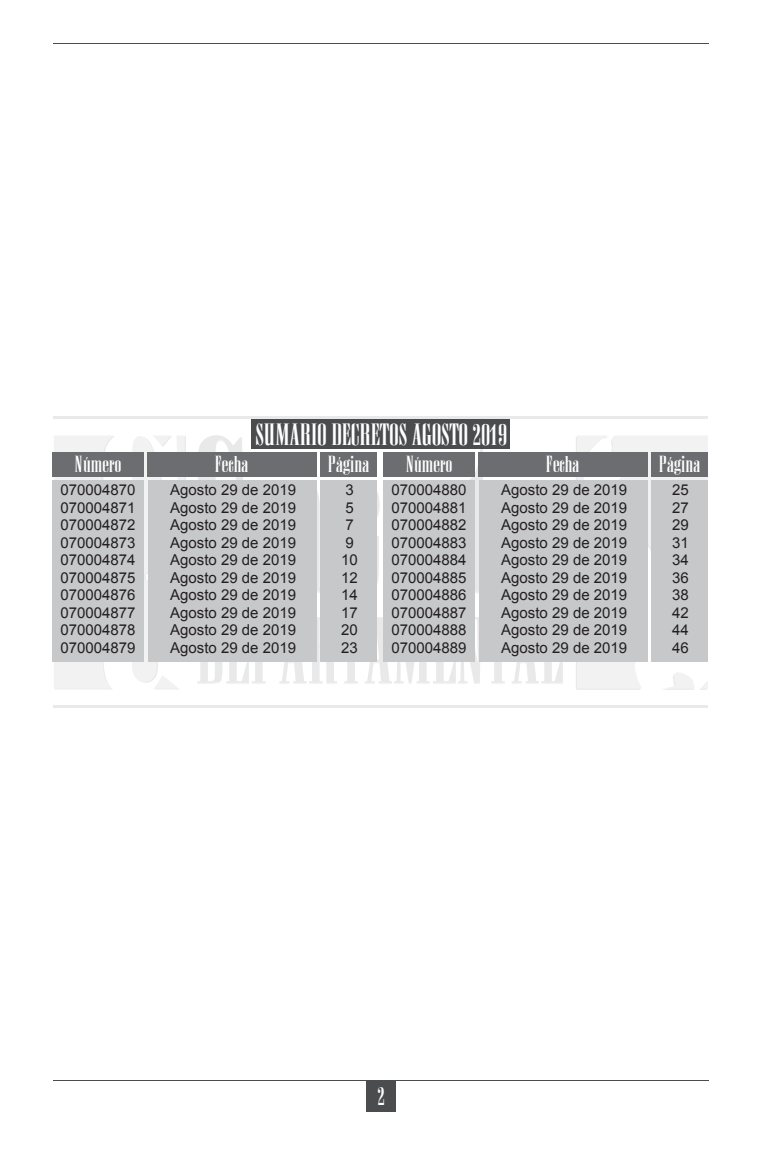
<style>
.page{position:relative;width:762px;height:1159px;background:#fff}
.page>*{position:absolute;margin:0;border:0;box-sizing:border-box;transform-origin:0 0}
.t1{font:26.5px "Anatevka";color:#fff}
.t2{font:22.5px "Anatevka";color:#fff}
.t3{font:20px "Anatevka";color:#fff}
.t4{font:15px "Arial";color:#231f20}
</style>
<div class="page">
<svg style="left:198px;top:435px;width:55px;height:46px"></svg>
<svg style="left:316px;top:481px;width:4px;height:113px"></svg>
<svg style="left:377px;top:492px;width:2px;height:91px"></svg>
<svg style="left:458px;top:448px;width:36px;height:146px"></svg>
<svg style="left:197px;top:617px;width:366px;height:67px"></svg>
<hr style="left:54px;top:705px;width:654px;height:2px;background:#4b4c4d">
<hr style="left:54px;top:416px;width:654px;height:2px;background:#4b4c4d">
<svg style="left:132px;top:436px;width:54px;height:253px"></svg>
<svg style="left:54px;top:436px;width:61px;height:253px"></svg>
<svg style="left:576px;top:436px;width:132px;height:141px"></svg>
<svg style="left:664px;top:672px;width:44px;height:18px"></svg>
<div style="left:576px;top:662px;width:65px;height:28px;background:#f2f2f2"></div>
<div style="left:366px;top:1080px;width:30px;height:31px;background:#4b4c4d"></div>
<hr style="left:53px;top:1080px;width:656px;height:1px;background:#4b4c4d">
<hr style="left:53px;top:43px;width:656px;height:1px;background:#4b4c4d">
<div style="left:52px;top:452px;width:91px;height:25px;background:#6c6d70"></div>
<div style="left:383px;top:452px;width:91px;height:25px;background:#6c6d70"></div>
<div style="left:147px;top:452px;width:169px;height:25px;background:#6c6d70"></div>
<div style="left:478px;top:452px;width:169px;height:25px;background:#6c6d70"></div>
<div style="left:320px;top:452px;width:57px;height:25px;background:#6c6d70"></div>
<div style="left:651px;top:452px;width:57px;height:25px;background:#6c6d70"></div>
<div style="left:52px;top:481px;width:91px;height:181px;background:#c7c8ca"></div>
<div style="left:383px;top:481px;width:91px;height:181px;background:#c7c8ca"></div>
<div style="left:148px;top:481px;width:168px;height:181px;background:#c7c8ca"></div>
<div style="left:479px;top:481px;width:168px;height:181px;background:#c7c8ca"></div>
<div style="left:320px;top:481px;width:57px;height:181px;background:#c7c8ca"></div>
<div style="left:651px;top:481px;width:57px;height:181px;background:#c7c8ca"></div>
<div style="left:252px;top:419px;width:258px;height:29px;background:#4b4c4d"></div>
<p class="t1" style="left:255px;top:419px;width:253px">SUMARIO DECRETOS AGOSTO 2019</p>
<p class="t3" style="left:75px;top:452px;width:47px">Número</p>
<p class="t3" style="left:406px;top:452px;width:47px">Número</p>
<p class="t4" style="left:60px;top:480px;width:77px">070004870</p>
<p class="t4" style="left:60px;top:498px;width:77px">070004871</p>
<p class="t4" style="left:60px;top:515px;width:77px">070004872</p>
<p class="t4" style="left:60px;top:533px;width:77px">070004873</p>
<p class="t4" style="left:60px;top:550px;width:77px">070004874</p>
<p class="t4" style="left:60px;top:568px;width:77px">070004875</p>
<p class="t4" style="left:60px;top:585px;width:77px">070004876</p>
<p class="t4" style="left:60px;top:603px;width:77px">070004877</p>
<p class="t4" style="left:60px;top:620px;width:77px">070004878</p>
<p class="t4" style="left:60px;top:638px;width:77px">070004879</p>
<p class="t3" style="left:215px;top:452px;width:35px">Fecha</p>
<p class="t3" style="left:545px;top:452px;width:35px">Fecha</p>
<p class="t4" style="left:170px;top:480px;width:127px">Agosto 29 de 2019</p>
<p class="t4" style="left:170px;top:498px;width:127px">Agosto 29 de 2019</p>
<p class="t4" style="left:170px;top:515px;width:127px">Agosto 29 de 2019</p>
<p class="t4" style="left:170px;top:533px;width:127px">Agosto 29 de 2019</p>
<p class="t4" style="left:170px;top:550px;width:127px">Agosto 29 de 2019</p>
<p class="t4" style="left:170px;top:568px;width:127px">Agosto 29 de 2019</p>
<p class="t4" style="left:170px;top:585px;width:127px">Agosto 29 de 2019</p>
<p class="t4" style="left:170px;top:603px;width:127px">Agosto 29 de 2019</p>
<p class="t4" style="left:170px;top:620px;width:127px">Agosto 29 de 2019</p>
<p class="t4" style="left:170px;top:638px;width:127px">Agosto 29 de 2019</p>
<p class="t3" style="left:327px;top:452px;width:43px">Página</p>
<p class="t3" style="left:658px;top:452px;width:43px">Página</p>
<p class="t4" style="left:345px;top:480px;width:10px">3</p>
<p class="t4" style="left:345px;top:498px;width:10px">5</p>
<p class="t4" style="left:345px;top:515px;width:10px">7</p>
<p class="t4" style="left:345px;top:533px;width:10px">9</p>
<p class="t4" style="left:341px;top:550px;width:18px">10</p>
<p class="t4" style="left:341px;top:568px;width:18px">12</p>
<p class="t4" style="left:341px;top:585px;width:18px">14</p>
<p class="t4" style="left:341px;top:603px;width:18px">17</p>
<p class="t4" style="left:341px;top:620px;width:18px">20</p>
<p class="t4" style="left:341px;top:638px;width:18px">23</p>
<p class="t4" style="left:391px;top:480px;width:77px">070004880</p>
<p class="t4" style="left:391px;top:498px;width:77px">070004881</p>
<p class="t4" style="left:391px;top:515px;width:77px">070004882</p>
<p class="t4" style="left:391px;top:533px;width:77px">070004883</p>
<p class="t4" style="left:391px;top:550px;width:77px">070004884</p>
<p class="t4" style="left:391px;top:568px;width:77px">070004885</p>
<p class="t4" style="left:391px;top:585px;width:77px">070004886</p>
<p class="t4" style="left:391px;top:603px;width:77px">070004887</p>
<p class="t4" style="left:391px;top:620px;width:77px">070004888</p>
<p class="t4" style="left:391px;top:638px;width:77px">070004889</p>
<p class="t4" style="left:501px;top:480px;width:127px">Agosto 29 de 2019</p>
<p class="t4" style="left:501px;top:498px;width:127px">Agosto 29 de 2019</p>
<p class="t4" style="left:501px;top:515px;width:127px">Agosto 29 de 2019</p>
<p class="t4" style="left:501px;top:533px;width:127px">Agosto 29 de 2019</p>
<p class="t4" style="left:501px;top:550px;width:127px">Agosto 29 de 2019</p>
<p class="t4" style="left:501px;top:568px;width:127px">Agosto 29 de 2019</p>
<p class="t4" style="left:501px;top:585px;width:127px">Agosto 29 de 2019</p>
<p class="t4" style="left:501px;top:603px;width:127px">Agosto 29 de 2019</p>
<p class="t4" style="left:501px;top:620px;width:127px">Agosto 29 de 2019</p>
<p class="t4" style="left:501px;top:638px;width:127px">Agosto 29 de 2019</p>
<p class="t4" style="left:672px;top:480px;width:18px">25</p>
<p class="t4" style="left:672px;top:498px;width:18px">27</p>
<p class="t4" style="left:672px;top:515px;width:18px">29</p>
<p class="t4" style="left:672px;top:533px;width:18px">31</p>
<p class="t4" style="left:672px;top:550px;width:18px">34</p>
<p class="t4" style="left:672px;top:568px;width:18px">36</p>
<p class="t4" style="left:672px;top:585px;width:18px">38</p>
<p class="t4" style="left:672px;top:603px;width:18px">42</p>
<p class="t4" style="left:672px;top:620px;width:18px">44</p>
<p class="t4" style="left:672px;top:638px;width:18px">46</p>
<p class="t2" style="left:377px;top:1082px;width:9px">2</p>
</div>
